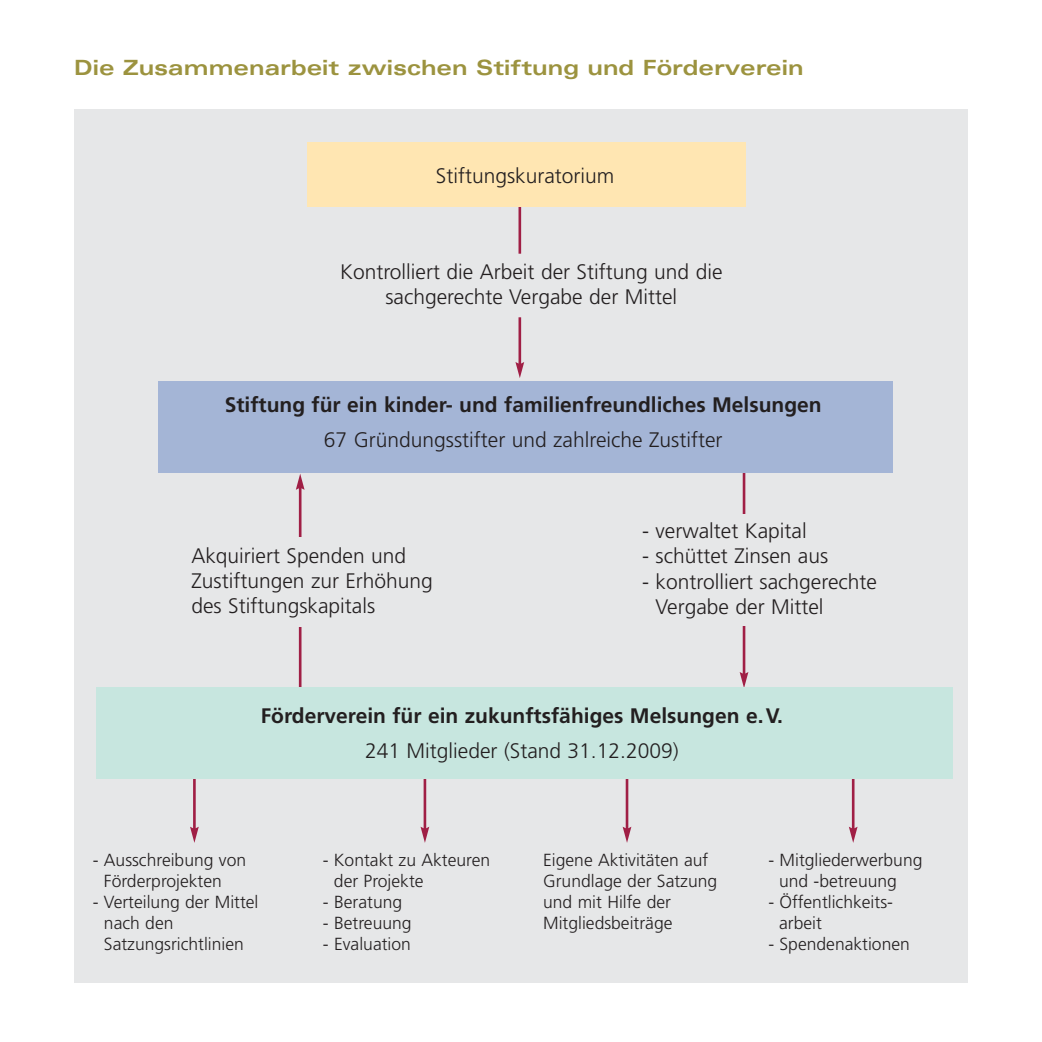
<style>
.page{position:relative;width:1042px;height:1042px;background:#fff}
.page>*{position:absolute;margin:0;border:0;box-sizing:border-box;transform-origin:0 0}
.t1{font:300 21px/25.2px "Frutiger";color:#231f20}
.t2{font:700 21px "Frutiger";color:#231f20}
.t3{font:700 expanded 21px "Univers";color:#9c933f}
.t4{font:300 17.5px/21px "Frutiger";color:#231f20}
</style>
<div class="page">
<div style="left:74px;top:109px;width:893px;height:873px;background:#e6e7e8"></div>
<hr style="left:193px;top:735px;width:3px;height:95px;background:#a01f45">
<svg style="left:190px;top:826px;width:9px;height:17px"></svg>
<hr style="left:424px;top:735px;width:2px;height:95px;background:#a01f45">
<svg style="left:420px;top:826px;width:9px;height:17px"></svg>
<hr style="left:626px;top:735px;width:2px;height:95px;background:#a01f45">
<svg style="left:622px;top:826px;width:9px;height:17px"></svg>
<hr style="left:852px;top:735px;width:2px;height:95px;background:#a01f45">
<svg style="left:849px;top:826px;width:8px;height:17px"></svg>
<hr style="left:299px;top:487px;width:2px;height:202px;background:#a01f45">
<svg style="left:296px;top:474px;width:8px;height:16px"></svg>
<hr style="left:743px;top:456px;width:2px;height:219px;background:#a01f45">
<svg style="left:739px;top:672px;width:9px;height:15px"></svg>
<div style="left:158px;top:381px;width:735px;height:91px;background:#a4b5d6"></div>
<hr style="left:518px;top:203px;width:3px;height:51px;background:#a01f45">
<div style="left:307px;top:142px;width:438px;height:65px;background:#ffe6b2"></div>
<hr style="left:518px;top:317px;width:3px;height:48px;background:#a01f45">
<svg style="left:515px;top:362px;width:9px;height:16px"></svg>
<div style="left:191px;top:538px;width:265px;height:89px;background:#e6e7e8"></div>
<div style="left:642px;top:514px;width:317px;height:112px;background:#e6e7e8"></div>
<div style="left:96px;top:687px;width:856px;height:91px;background:#c7e6df"></div>
<p class="t3" style="left:74px;top:60px;width:731px">Die Zusammenarbeit zwischen Stiftung und Förderverein</p>
<p class="t1" style="left:436px;top:164px;width:180px">Stiftungskuratorium</p>
<p class="t1" style="left:340px;top:260px;width:384px;text-align:center">Kontrolliert die Arbeit der Stiftung und die sachgerechte Vergabe der Mittel</p>
<p class="t2" style="left:225px;top:396px;width:598px">Stiftung für ein kinder- und familienfreundliches Melsungen</p>
<p class="t1" style="left:324px;top:429px;width:400px">67 Gründungsstifter und zahlreiche Zustifter</p>
<p class="t1" style="left:191px;top:544px;width:243px">Akquiriert Spenden und<br>Zustiftungen zur Erhöhung des Stiftungskapitals</p>
<p class="t1" style="left:642px;top:520px;width:166px">- verwaltet Kapital</p>
<p class="t1" style="left:642px;top:545px;width:188px">- schüttet Zinsen aus</p>
<p class="t1" style="left:655px;top:570px;width:223px;text-indent:-13px">- kontrolliert sachgerechte<br>Vergabe der Mittel</p>
<p class="t2" style="left:261px;top:707px;width:524px">Förderverein für ein zukunftsfähiges Melsungen e.V.</p>
<p class="t1" style="left:365px;top:740px;width:315px">241 Mitglieder (Stand 31.12.2009)</p>
<p class="t4" style="left:104px;top:850px;width:144px;text-indent:-11px">- Ausschreibung von<br>Förderprojekten</p>
<p class="t4" style="left:104px;top:892px;width:156px;text-indent:-11px">- Verteilung der Mittel nach den<br>Satzungsrichtlinien</p>
<p class="t4" style="left:334px;top:850px;width:158px;text-indent:-11px">- Kontakt zu Akteuren der Projekte</p>
<p class="t4" style="left:323px;top:892px;width:81px">- Beratung</p>
<p class="t4" style="left:323px;top:913px;width:90px">- Betreuung</p>
<p class="t4" style="left:323px;top:934px;width:89px">- Evaluation</p>
<p class="t4" style="left:543px;top:850px;width:176px">Eigene Aktivitäten auf<br>Grundlage der Satzung und mit Hilfe der<br>Mitgliedsbeiträge</p>
<p class="t4" style="left:779px;top:850px;width:145px;text-indent:-11px">- Mitgliederwerbung und -betreuung</p>
<p class="t4" style="left:779px;top:892px;width:115px;text-indent:-11px">- Öffentlichkeits&shy;arbeit</p>
<p class="t4" style="left:768px;top:934px;width:143px">- Spendenaktionen</p>
</div>
